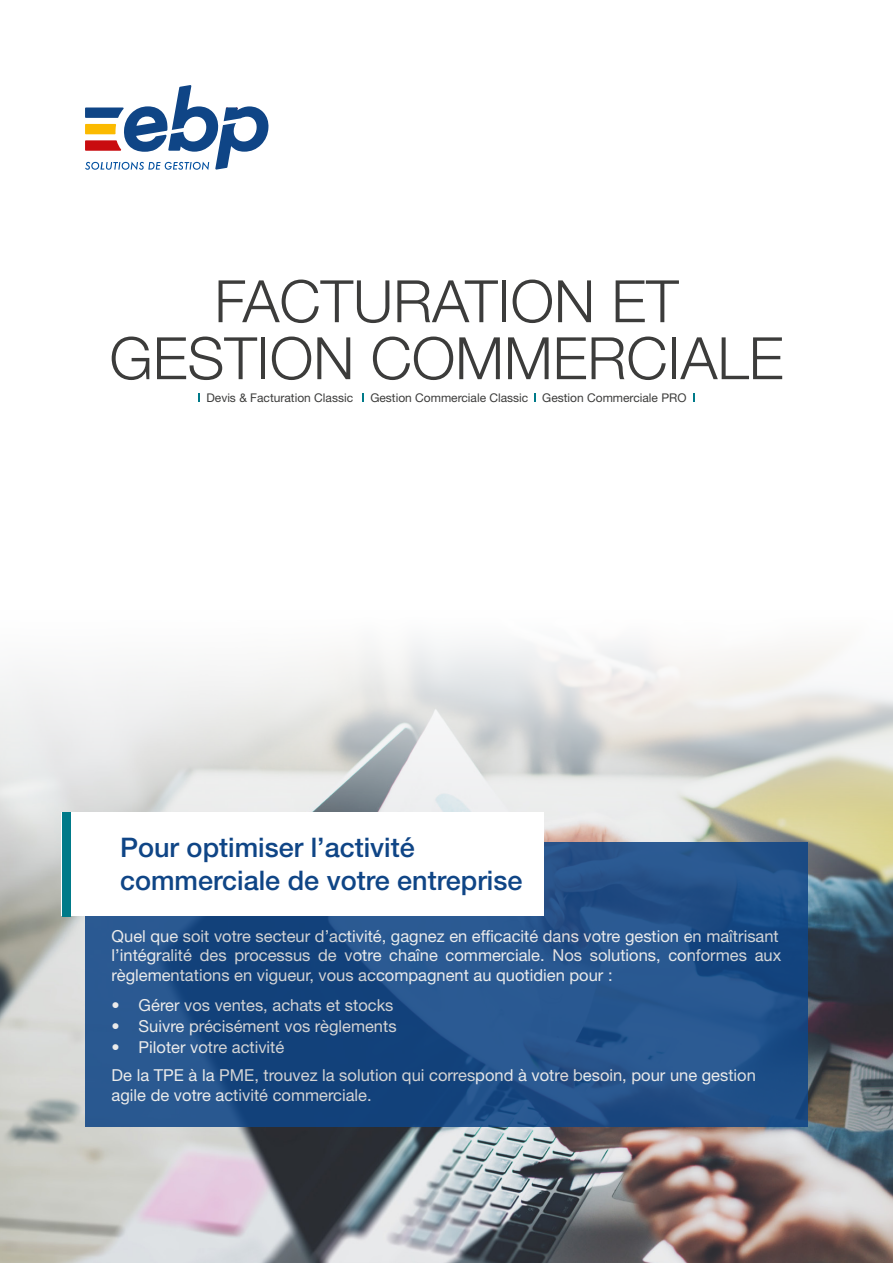
<style>
.page{position:relative;width:893px;height:1263px;background:#fff}
.page>*{position:absolute;margin:0;border:0;box-sizing:border-box;transform-origin:0 0}
.t1{font:300 58.5px/57px "Helvetica Neue LT Std";color:#3c3c3b;text-align:center}
.t2{font:500 27px/32.4px "Helvetica Neue LT Std";color:#0f4586}
.t3{font:16.5px/19.8px "Helvetica Neue LT Std";color:#ededed}
.t4{font:12px "Helvetica Neue LT Std";color:#3c3c3b}
</style>
<div class="page">
<svg style="left:362px;top:394px;width:2px;height:8px"></svg>
<svg style="left:534px;top:394px;width:2px;height:8px"></svg>
<svg style="left:85px;top:85px;width:184px;height:85px"></svg>
<img style="left:0;top:641px;width:893px;height:622px">
<svg style="left:85px;top:842px;width:723px;height:285px;background:#204e87"></svg>
<div style="left:62px;top:812px;width:482px;height:104px;background:#fff"></div>
<div style="left:62px;top:812px;width:9px;height:104px;background:#007a89"></div>
<h1 class="t1" style="left:109px;top:272px;width:676px">FACTURATION ET<br>GESTION COMMERCIALE</h1>
<p class="t4" style="left:206px;top:391px;width:148px">Devis &amp; Facturation Classic</p>
<p class="t4" style="left:370px;top:391px;width:318px">Gestion Commerciale Classic Gestion Commerciale PRO</p>
<h2 class="t2" style="left:120px;top:831px;width:404px">Pour optimiser l’activité commerciale de votre entreprise</h2>
<p class="t3" style="left:112px;top:925px;width:671px">Quel que soit votre secteur d’activité, gagnez en efficacité dans votre gestion en maîtrisant l’intégralité des processus de votre chaîne commerciale. Nos solutions, conformes aux règlementations en vigueur, vous accompagnent au quotidien pour :</p>
<p class="t3" style="left:112px;top:995px;width:283px">• Gérer vos ventes, achats et stocks</p>
<p class="t3" style="left:112px;top:1016px;width:286px">• Suivre précisément vos règlements</p>
<p class="t3" style="left:112px;top:1032px;width:646px;line-height:28.3px">• Piloter votre activité<br>De la TPE à la PME, trouvez la solution qui correspond à votre besoin, pour une gestion</p>
<p class="t3" style="left:112px;top:1085px;width:262px">agile de votre activité commerciale.</p>
</div>
